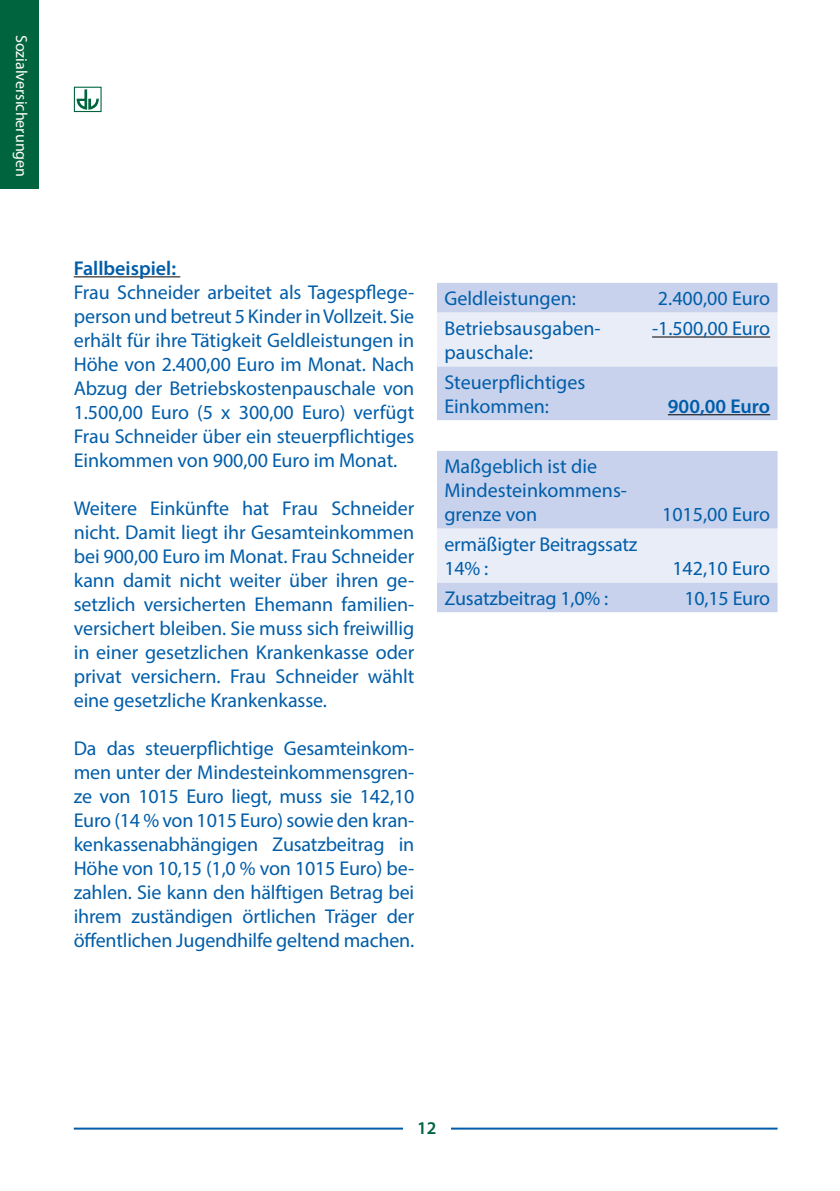
<style>
.page{position:relative;width:840px;height:1191px;background:#fff}
.page>*{position:absolute;margin:0;border:0;box-sizing:border-box;transform-origin:0 0}
.t1{font:20px/24px "Myriad Pro";letter-spacing:-.005em;color:#005da9}
.t2{font:600 20px "Myriad Pro";color:#005da9}
.t3{font:600 18px "Myriad Pro";color:#00653f}
.t4{font:16px "Myriad Pro";color:#fff}
</style>
<div class="page">
<hr style="left:74px;top:1127px;width:703px;height:2px;background:#005da9">
<div style="left:403px;top:1121px;width:47px;height:34px;background:#fff"></div>
<div style="left:74px;top:87px;width:27px;height:25px;border:1px solid #00653f"></div>
<svg style="left:77px;top:89px;width:25px;height:24px"></svg>
<div style="left:0;top:0;width:38px;height:189px;background:#00653f"></div>
<hr style="left:74px;top:276px;width:106px;height:1px;background:#000">
<div style="left:437px;top:283px;width:340px;height:137px;background:#c8d2ec"></div>
<div style="left:437px;top:313px;width:340px;height:53px;background:#e9edf8"></div>
<hr style="left:651px;top:336px;width:118px;height:1px;background:#000">
<hr style="left:667px;top:414px;width:102px;height:1px;background:#000">
<div style="left:437px;top:451px;width:340px;height:161px;background:#c8d2ec"></div>
<div style="left:437px;top:529px;width:340px;height:53px;background:#e9edf8"></div>
<p class="t4" style="left:31px;top:35px;width:144px;rotate:90deg">Sozialversicherungen</p>
<p class="t2" style="left:74px;top:255px;width:104px">Fallbeispiel:</p>
<p class="t1" style="left:74px;top:280px;width:342px;text-align:justify">Frau Schneider arbeitet als Tagespflege&shy;person und betreut 5 Kinder in Vollzeit. Sie erhält für ihre Tätigkeit Geldleistungen in Höhe von 2.400,00 Euro im Monat. Nach Abzug der Betriebskostenpauschale von 1.500,00 Euro (5 x 300,00 Euro) verfügt Frau Schneider über ein steuerpflichtiges Einkommen von 900,00 Euro im Monat.</p>
<p class="t1" style="left:74px;top:496px;width:342px;text-align:justify">Weitere Einkünfte hat Frau Schneider nicht. Damit liegt ihr Gesamteinkommen bei 900,00 Euro im Monat. Frau Schneider kann damit nicht weiter über ihren ge&shy;setzlich versicherten Ehemann familien&shy;versichert bleiben. Sie muss sich freiwillig in einer gesetzlichen Krankenkasse oder privat versichern. Frau Schneider wählt eine gesetzliche Krankenkasse.</p>
<p class="t1" style="left:74px;top:736px;width:342px;text-align:justify">Da das steuerpflichtige Gesamteinkom&shy;men unter der Mindesteinkommensgren&shy;ze von 1015 Euro liegt, muss sie 142,10<br>Euro (14 % von 1015 Euro) sowie den kran&shy;kenkassenabhängigen Zusatzbeitrag in Höhe von 10,15 (1,0 % von 1015 Euro) be&shy;zahlen. Sie kann den hälftigen Betrag bei ihrem zuständigen örtlichen Träger der öffentlichen Jugendhilfe geltend machen.</p>
<p class="t1" style="left:444px;top:286px;width:133px">Geldleistungen:</p>
<p class="t1" style="left:657px;top:286px;width:114px">2.400,00 Euro</p>
<p class="t1" style="left:444px;top:316px;width:158px">Betriebsausgaben&shy;pauschale:</p>
<p class="t1" style="left:651px;top:316px;width:119px">-1.500,00 Euro</p>
<p class="t1" style="left:444px;top:370px;width:142px">Steuerpflichtiges<br>Einkommen:</p>
<p class="t2" style="left:667px;top:393px;width:104px">900,00 Euro</p>
<p class="t1" style="left:444px;top:454px;width:184px">Maßgeblich ist die<br>Mindesteinkommens&shy;grenze von</p>
<p class="t1" style="left:444px;top:532px;width:194px">ermäßigter Beitragssatz<br>14% :</p>
<p class="t1" style="left:661px;top:502px;width:109px">1015,00 Euro</p>
<p class="t1" style="left:672px;top:556px;width:99px">142,10 Euro</p>
<p class="t1" style="left:444px;top:586px;width:165px">Zusatzbeitrag 1,0% :</p>
<p class="t1" style="left:684px;top:586px;width:87px">10,15 Euro</p>
<p class="t3" style="left:417px;top:1117px;width:21px">12</p>
</div>
